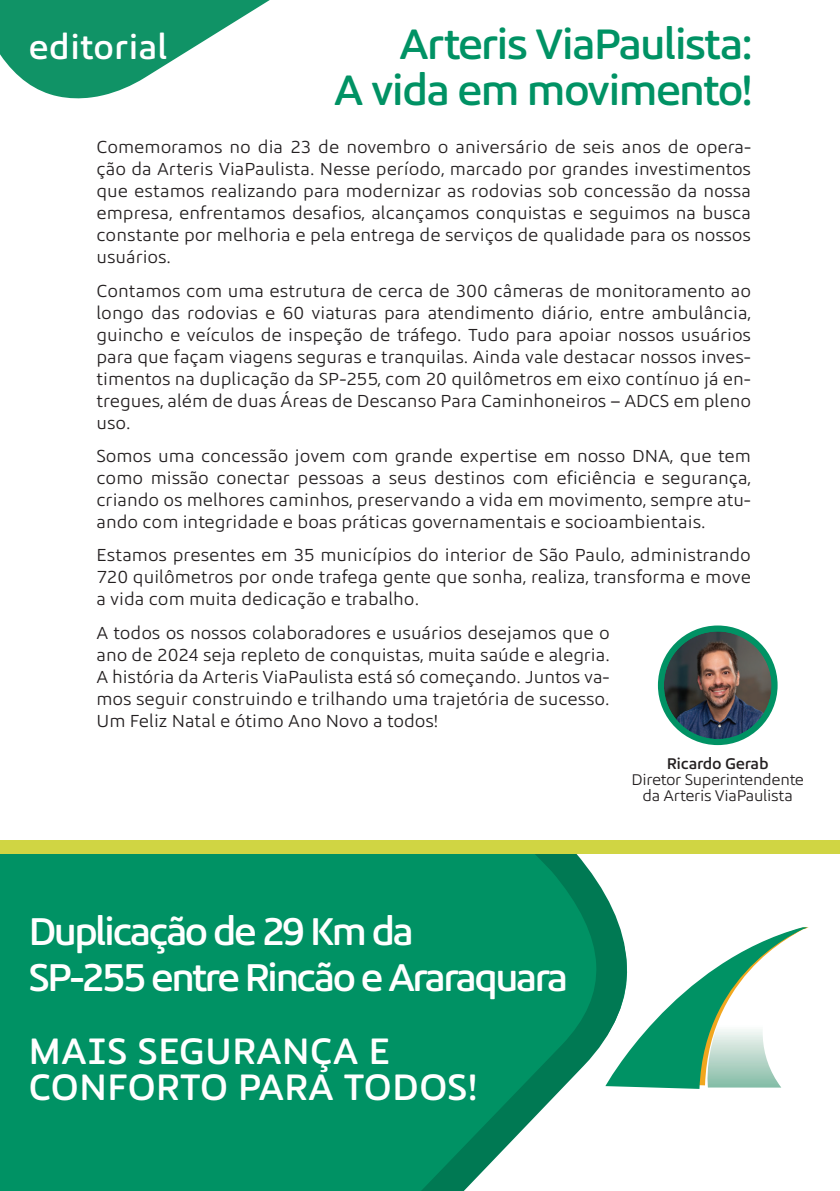
<style>
.page{position:relative;width:840px;height:1191px;background:#fff}
.page>*{position:absolute;margin:0;border:0;box-sizing:border-box;transform-origin:0 0}
.t1{font:500 44px/46px "Arteris Sans";letter-spacing:-.05em;color:#009264;text-align:right}
.t2{font:500 40px/46px "Arteris Sans";letter-spacing:-.075em;color:#fff}
.t3{font:500 38px/36px "Arteris Sans";color:#fff}
.t4{font:500 35.2px "Arteris Sans";color:#fff}
.t5{font:18px/22px "Arteris Sans";color:#231f20;text-align:justify}
.t6{font:16px/16px "Arteris Sans";letter-spacing:-.02em;color:#231f20;text-align:center}
.t7{font:500 16px "Arteris Sans";letter-spacing:-.02em;color:#231f20}
</style>
<div class="page">
<svg style="left:0;top:0;width:270px;height:99px"></svg>
<div style="left:660px;top:628px;width:114px;height:114px;background:#009264;border-radius:50%"></div>
<img style="left:663px;top:631px;width:108px;height:108px;border-radius:54px">
<div style="left:657px;top:625px;width:120px;height:120px;border:6px solid #009264;border-radius:50%"></div>
<svg style="left:643px;top:927px;width:165px;height:162px"></svg>
<div style="left:0;top:853px;width:643px;height:338px;background:#009264"></div>
<svg style="left:413px;top:853px;width:215px;height:338px;fill:#009264"></svg>
<div style="left:0;top:840px;width:839px;height:13px;background:#d0d543"></div>
<h3 class="t4" style="left:28px;top:28px;width:141px">editorial</h3>
<h1 class="t1" style="left:334px;top:21px;width:420px">Arteris ViaPaulista:<br>A vida em movimento!</h1>
<p class="t5" style="left:96px;top:136px;width:655px">Comemoramos no dia 23 de novembro o aniversário de seis anos de opera&shy;ção da Arteris ViaPaulista. Nesse período, marcado por grandes investimentos que estamos realizando para modernizar as rodovias sob concessão da nossa empresa, enfrentamos desafios, alcançamos conquistas e seguimos na busca constante por melhoria e pela entrega de serviços de qualidade para os nossos usuários.</p>
<p class="t5" style="left:96px;top:280px;width:655px">Contamos com uma estrutura de cerca de 300 câmeras de monitoramento ao longo das rodovias e 60 viaturas para atendimento diário, entre ambulância, guincho e veículos de inspeção de tráfego. Tudo para apoiar nossos usuários para que façam viagens seguras e tranquilas. Ainda vale destacar nossos inves&shy;timentos na duplicação da SP-255, com 20 quilômetros em eixo contínuo já en&shy;tregues, além de duas Áreas de Descanso Para Caminhoneiros – ADCS em pleno uso.</p>
<p class="t5" style="left:96px;top:445px;width:655px">Somos uma concessão jovem com grande expertise em nosso DNA, que tem como missão conectar pessoas a seus destinos com eficiência e segurança, criando os melhores caminhos, preservando a vida em movimento, sempre atu&shy;ando com integridade e boas práticas governamentais e socioambientais.</p>
<p class="t5" style="left:96px;top:544px;width:655px">Estamos presentes em 35 municípios do interior de São Paulo, administrando 720 quilômetros por onde trafega gente que sonha, realiza, transforma e move a vida com muita dedicação e trabalho.</p>
<p class="t5" style="left:96px;top:621px;width:514px">A todos os nossos colaboradores e usuários desejamos que o ano de 2024 seja repleto de conquistas, muita saúde e alegria.<br>A história da Arteris ViaPaulista está só começando. Juntos va&shy;mos seguir construindo e trilhando uma trajetória de sucesso.<br>Um Feliz Natal e ótimo Ano Novo a todos!</p>
<h2 class="t2" style="left:28px;top:909px;width:541px">Duplicação de 29 Km da<br>SP-255 entre Rincão e Araraquara</h2>
<h3 class="t3" style="left:28px;top:1032px;width:450px">MAIS SEGURANÇA E<br>CONFORTO PARA TODOS!</h3>
<p class="t7" style="left:666px;top:754px;width:103px">Ricardo Gerab</p>
<p class="t6" style="left:631px;top:771px;width:174px">Diretor Superintendente da Arteris ViaPaulista</p>
</div>
